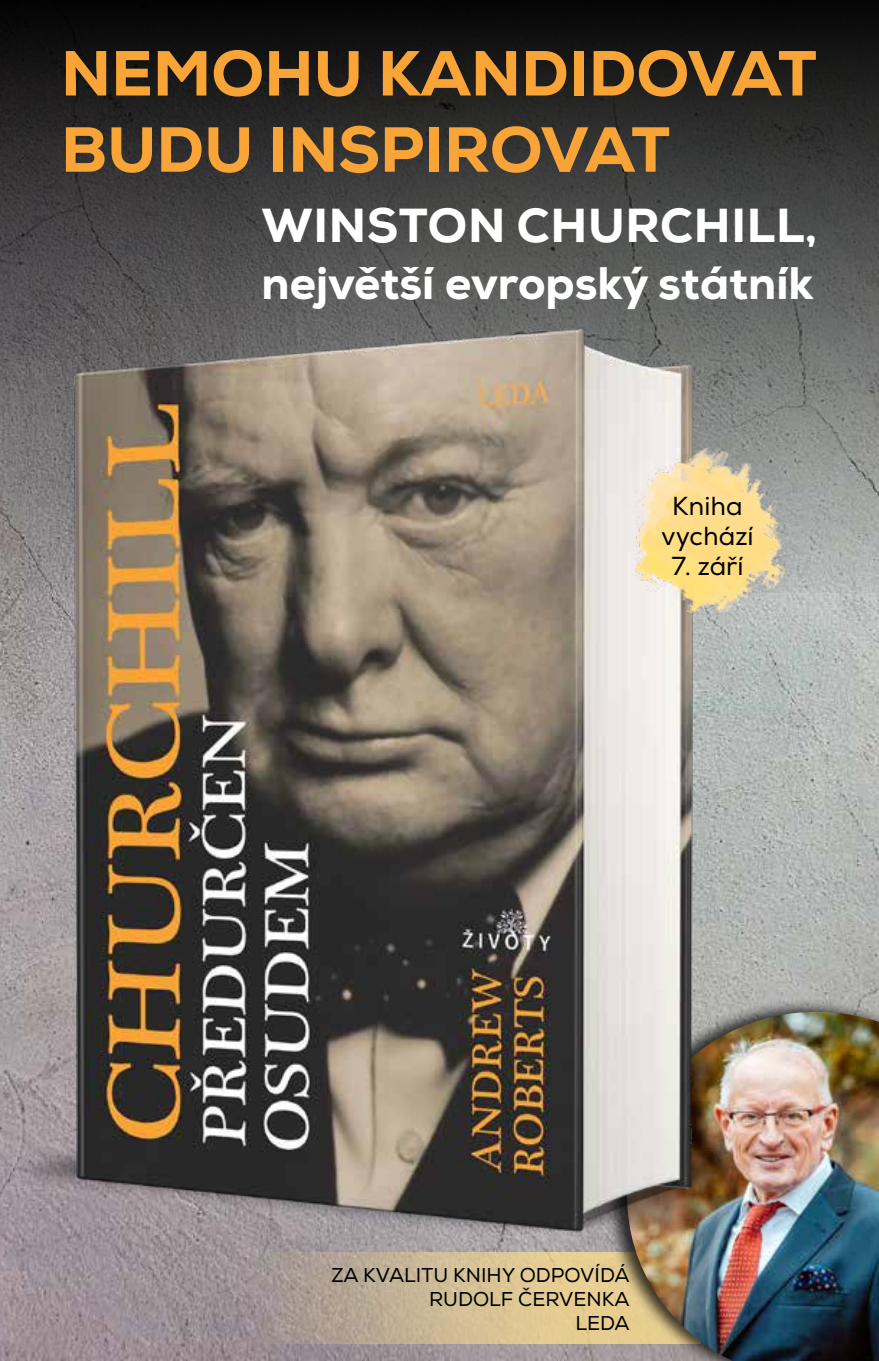
<style>
.page{position:relative;width:879px;height:1361px;background:#fff}
.page>*{position:absolute;margin:0;border:0;box-sizing:border-box;transform-origin:0 0}
.t1{font:800 63.6px/76.2px "Nexa";color:#f9a436}
.t2{font:800 47.6px "Nexa";letter-spacing:.015em;color:#fff}
.t3{font:800 45.6px "Nexa";color:#fff}
.t4{font:26px/30px "Nexa";color:#000;text-align:center}
.t5{font:20px/24px "Nexa";color:#000;text-align:right}
</style>
<div class="page">
<img style="left:0;top:592px;width:879px;height:769px">
<svg style="left:242px;top:1252px;width:362px;height:92px;background:#c6b394"></svg>
<div style="left:604px;top:998px;width:275px;height:363px;background:#000;opacity:.75"></div>
<img style="left:627px;top:1012px;width:251px;height:349px">
<svg style="left:0;top:0;width:879px;height:592px;background:#3a3a3a"></svg>
<img style="left:0;top:310px;width:758px;height:935px">
<img style="left:589px;top:445px;width:228px;height:204px">
<hr style="left:878px;top:1003px;width:1px;height:358px;background:#fff">
<h1 class="t1" style="left:61px;top:36px;width:757px">NEMOHU KANDIDOVAT<br>BUDU INSPIROVAT</h1>
<h2 class="t2" style="left:262px;top:195px;width:557px">WINSTON CHURCHILL,</h2>
<h3 class="t3" style="left:262px;top:254px;width:553px">největší evropský státník</h3>
<h3 class="t4" style="left:661px;top:492px;width:94px">Kniha vychází</h3>
<h3 class="t4" style="left:671px;top:552px;width:74px">7. září</h3>
<p class="t5" style="left:331px;top:1263px;width:300px">ZA KVALITU KNIHY ODPOVÍDÁ<br>RUDOLF ČERVENKA<br>LEDA</p>
</div>
